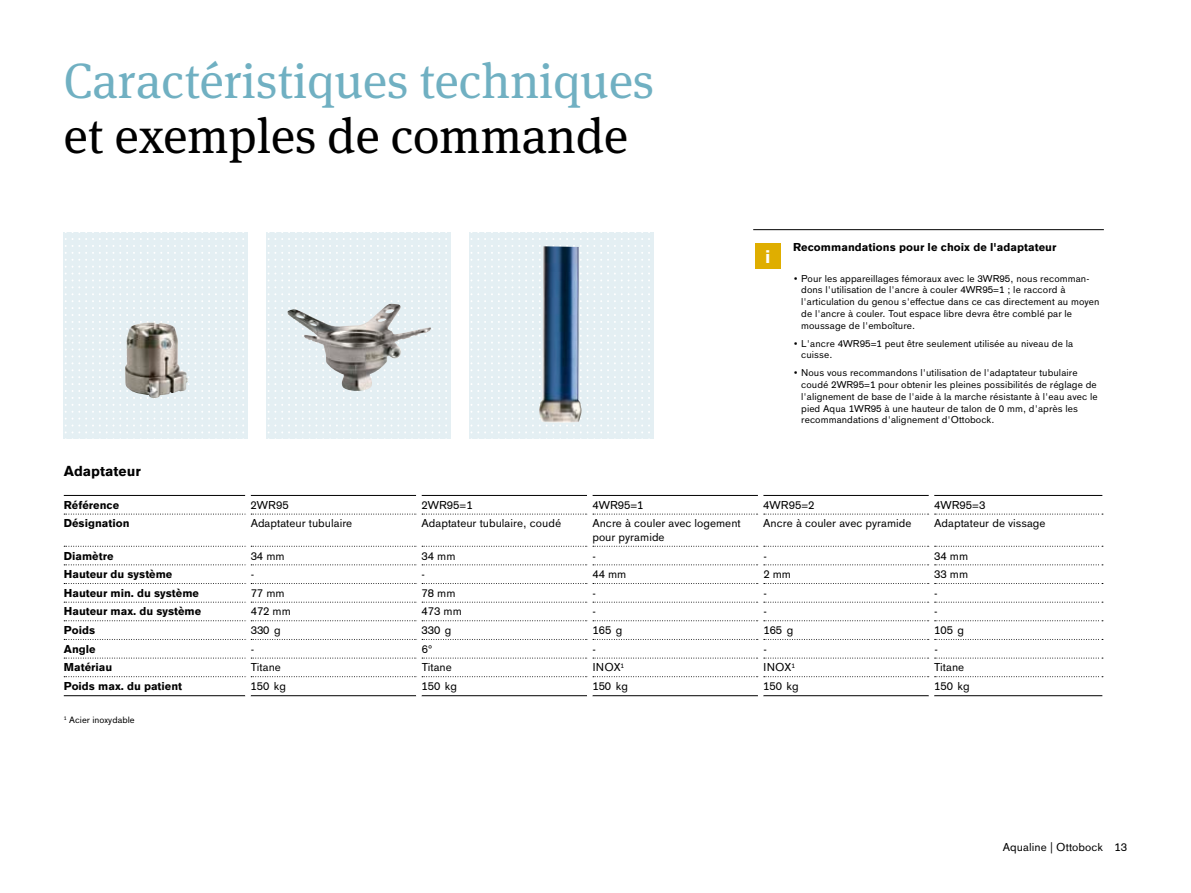
<style>
.page{position:relative;width:1191px;height:893px;background:#fff}
.page>*{position:absolute;margin:0;border:0;box-sizing:border-box;transform-origin:0 0}
.t1{font:49.5px "OBO Serif";color:#70b0c2}
.t2{font:49.5px "OBO Serif";color:#000}
.t3{font:700 18px "OBO Sans";color:#fff}
.t4{font:700 14.25px "OBO Sans";color:#000}
.t5{font:11.25px/13.5px "OBO Sans";color:#000}
.t6{font:700 11.25px "OBO Sans";color:#000}
.t7{font:9.75px/11.7px "OBO Sans";letter-spacing:.005em;color:#000}
.t8{font:9px "OBO Sans";color:#000}
</style>
<div class="page">
<div style="left:64px;top:233px;width:184px;height:206px;background:#e4eff3"></div>
<svg style="left:65px;top:238px;width:179px;height:201px"></svg>
<div style="left:267px;top:233px;width:184px;height:206px;background:#e4eff3"></div>
<svg style="left:268px;top:238px;width:179px;height:201px"></svg>
<div style="left:469px;top:233px;width:185px;height:206px;background:#e4eff3"></div>
<svg style="left:470px;top:238px;width:180px;height:201px"></svg>
<img style="left:287px;top:304px;width:144px;height:87px">
<img style="left:538px;top:246px;width:43px;height:177px">
<img style="left:125px;top:322px;width:63px;height:76px">
<hr style="left:753px;top:229px;width:350px;height:1px;background:#000">
<div style="left:755px;top:243px;width:25px;height:25px;background:#dfae00"></div>
<svg style="left:64px;top:514px;width:523px;height:1px"></svg>
<svg style="left:593px;top:514px;width:510px;height:1px"></svg>
<svg style="left:64px;top:546px;width:523px;height:1px"></svg>
<svg style="left:593px;top:546px;width:510px;height:1px"></svg>
<svg style="left:64px;top:564px;width:523px;height:1px"></svg>
<svg style="left:593px;top:564px;width:510px;height:1px"></svg>
<svg style="left:64px;top:583px;width:523px;height:1px"></svg>
<svg style="left:593px;top:583px;width:510px;height:1px"></svg>
<svg style="left:64px;top:602px;width:523px;height:1px"></svg>
<svg style="left:593px;top:602px;width:510px;height:1px"></svg>
<svg style="left:64px;top:620px;width:523px;height:1px"></svg>
<svg style="left:593px;top:620px;width:510px;height:1px"></svg>
<svg style="left:64px;top:639px;width:523px;height:1px"></svg>
<svg style="left:593px;top:639px;width:510px;height:1px"></svg>
<svg style="left:64px;top:658px;width:523px;height:1px"></svg>
<svg style="left:593px;top:658px;width:510px;height:1px"></svg>
<svg style="left:64px;top:676px;width:1039px;height:1px"></svg>
<hr style="left:64px;top:495px;width:181px;height:1px;background:#000">
<hr style="left:251px;top:495px;width:165px;height:1px;background:#000">
<hr style="left:421px;top:495px;width:166px;height:1px;background:#000">
<hr style="left:592px;top:495px;width:166px;height:1px;background:#000">
<hr style="left:763px;top:495px;width:165px;height:1px;background:#000">
<hr style="left:934px;top:495px;width:168px;height:1px;background:#000">
<hr style="left:64px;top:695px;width:181px;height:1px;background:#000">
<hr style="left:251px;top:695px;width:165px;height:1px;background:#000">
<hr style="left:421px;top:695px;width:166px;height:1px;background:#000">
<hr style="left:592px;top:695px;width:166px;height:1px;background:#000">
<hr style="left:763px;top:695px;width:165px;height:1px;background:#000">
<hr style="left:934px;top:695px;width:168px;height:1px;background:#000">
<div style="left:245px;top:514px;width:6px;height:32px;background:#fff"></div>
<div style="left:416px;top:514px;width:5px;height:32px;background:#fff"></div>
<div style="left:758px;top:514px;width:5px;height:32px;background:#fff"></div>
<div style="left:245px;top:546px;width:6px;height:19px;background:#fff"></div>
<div style="left:416px;top:546px;width:5px;height:19px;background:#fff"></div>
<div style="left:758px;top:546px;width:5px;height:19px;background:#fff"></div>
<div style="left:245px;top:583px;width:6px;height:19px;background:#fff"></div>
<div style="left:416px;top:583px;width:5px;height:19px;background:#fff"></div>
<div style="left:758px;top:583px;width:5px;height:19px;background:#fff"></div>
<div style="left:245px;top:602px;width:6px;height:19px;background:#fff"></div>
<div style="left:416px;top:602px;width:5px;height:19px;background:#fff"></div>
<div style="left:758px;top:602px;width:5px;height:19px;background:#fff"></div>
<div style="left:245px;top:639px;width:6px;height:19px;background:#fff"></div>
<div style="left:416px;top:639px;width:5px;height:19px;background:#fff"></div>
<div style="left:758px;top:639px;width:5px;height:19px;background:#fff"></div>
<div style="left:245px;top:658px;width:6px;height:19px;background:#fff"></div>
<div style="left:416px;top:658px;width:5px;height:19px;background:#fff"></div>
<div style="left:587px;top:658px;width:5px;height:19px;background:#fff"></div>
<div style="left:758px;top:658px;width:5px;height:19px;background:#fff"></div>
<div style="left:928px;top:514px;width:6px;height:32px;background:#fff"></div>
<div style="left:928px;top:546px;width:6px;height:19px;background:#fff"></div>
<div style="left:928px;top:583px;width:6px;height:19px;background:#fff"></div>
<div style="left:928px;top:602px;width:6px;height:19px;background:#fff"></div>
<div style="left:928px;top:639px;width:6px;height:19px;background:#fff"></div>
<div style="left:928px;top:658px;width:6px;height:19px;background:#fff"></div>
<h1 class="t1" style="left:64px;top:52px;width:592px">Caractéristiques techniques</h1>
<h1 class="t2" style="left:64px;top:107px;width:566px">et exemples de commande</h1>
<h2 class="t3" style="left:765px;top:246px;width:7px">i</h2>
<p class="t6" style="left:793px;top:241px;width:265px">Recommandations pour le choix de l'adaptateur</p>
<p class="t7" style="left:801px;top:273px;width:300px;text-indent:-7px">• Pour les appareillages fémoraux avec le 3WR95, nous recomman&shy;dons l'utilisation de l'ancre à couler 4WR95=1 ; le raccord à l'articulation du genou s'effectue dans ce cas directement au moyen de l'ancre à couler. Tout espace libre devra être comblé par le moussage de l'emboîture.</p>
<p class="t7" style="left:801px;top:337px;width:273px;text-indent:-7px">• L'ancre 4WR95=1 peut être seulement utilisée au niveau de la cuisse.</p>
<p class="t7" style="left:801px;top:367px;width:298px;text-indent:-7px">• Nous vous recommandons l'utilisation de l'adaptateur tubulaire coudé 2WR95=1 pour obtenir les pleines possibilités de réglage de l'alignement de base de l'aide à la marche résistante à l'eau avec le pied Aqua 1WR95 à une hauteur de talon de 0 mm, d'après les recommandations d'alignement d'Ottobock.</p>
<h3 class="t4" style="left:64px;top:463px;width:78px">Adaptateur</h3>
<p class="t6" style="left:64px;top:498px;width:57px">Référence</p>
<p class="t5" style="left:251px;top:498px;width:39px">2WR95</p>
<p class="t5" style="left:421px;top:498px;width:53px">2WR95=1</p>
<p class="t5" style="left:592px;top:498px;width:53px">4WR95=1</p>
<p class="t5" style="left:763px;top:498px;width:53px">4WR95=2</p>
<p class="t5" style="left:934px;top:498px;width:53px">4WR95=3</p>
<p class="t6" style="left:64px;top:517px;width:67px">Désignation</p>
<p class="t5" style="left:251px;top:517px;width:103px">Adaptateur tubulaire</p>
<p class="t5" style="left:421px;top:517px;width:141px">Adaptateur tubulaire, coudé</p>
<p class="t5" style="left:592px;top:517px;width:150px">Ancre à couler avec logement pour pyramide</p>
<p class="t5" style="left:763px;top:517px;width:150px">Ancre à couler avec pyramide</p>
<p class="t5" style="left:934px;top:517px;width:113px">Adaptateur de vissage</p>
<p class="t6" style="left:64px;top:549px;width:51px">Diamètre</p>
<p class="t5" style="left:251px;top:549px;width:35px">34 mm</p>
<p class="t5" style="left:421px;top:549px;width:35px">34 mm</p>
<p class="t5" style="left:592px;top:549px;width:5px">-</p>
<p class="t5" style="left:763px;top:549px;width:5px">-</p>
<p class="t5" style="left:934px;top:549px;width:35px">34 mm</p>
<p class="t6" style="left:64px;top:568px;width:110px">Hauteur du système</p>
<p class="t5" style="left:251px;top:568px;width:5px">-</p>
<p class="t5" style="left:421px;top:568px;width:5px">-</p>
<p class="t5" style="left:592px;top:568px;width:35px">44 mm</p>
<p class="t5" style="left:763px;top:568px;width:29px">2 mm</p>
<p class="t5" style="left:934px;top:568px;width:35px">33 mm</p>
<p class="t6" style="left:64px;top:586px;width:137px">Hauteur min. du système</p>
<p class="t5" style="left:251px;top:586px;width:35px">77 mm</p>
<p class="t5" style="left:421px;top:586px;width:35px">78 mm</p>
<p class="t5" style="left:592px;top:586px;width:5px">-</p>
<p class="t5" style="left:763px;top:586px;width:5px">-</p>
<p class="t5" style="left:934px;top:586px;width:5px">-</p>
<p class="t6" style="left:64px;top:605px;width:139px">Hauteur max. du système</p>
<p class="t5" style="left:251px;top:605px;width:42px">472 mm</p>
<p class="t5" style="left:421px;top:605px;width:42px">473 mm</p>
<p class="t5" style="left:592px;top:605px;width:5px">-</p>
<p class="t5" style="left:763px;top:605px;width:5px">-</p>
<p class="t5" style="left:934px;top:605px;width:5px">-</p>
<p class="t6" style="left:64px;top:624px;width:33px">Poids</p>
<p class="t5" style="left:251px;top:623px;width:31px">330 g</p>
<p class="t5" style="left:422px;top:623px;width:31px">330 g</p>
<p class="t5" style="left:592px;top:623px;width:31px">165 g</p>
<p class="t5" style="left:763px;top:623px;width:31px">165 g</p>
<p class="t5" style="left:934px;top:623px;width:31px">105 g</p>
<p class="t6" style="left:64px;top:642px;width:33px">Angle</p>
<p class="t5" style="left:251px;top:642px;width:5px">-</p>
<p class="t5" style="left:422px;top:642px;width:13px">6°</p>
<p class="t5" style="left:592px;top:642px;width:5px">-</p>
<p class="t5" style="left:763px;top:642px;width:5px">-</p>
<p class="t5" style="left:934px;top:642px;width:5px">-</p>
<p class="t6" style="left:64px;top:661px;width:50px">Matériau</p>
<p class="t5" style="left:251px;top:661px;width:32px">Titane</p>
<p class="t5" style="left:422px;top:661px;width:32px">Titane</p>
<p class="t5" style="left:592px;top:661px;width:33px">Inox<sup>1</sup></p>
<p class="t5" style="left:763px;top:661px;width:33px">Inox<sup>1</sup></p>
<p class="t5" style="left:934px;top:661px;width:32px">Titane</p>
<p class="t6" style="left:64px;top:680px;width:120px">Poids max. du patient</p>
<p class="t5" style="left:251px;top:679px;width:37px">150 kg</p>
<p class="t5" style="left:421px;top:679px;width:37px">150 kg</p>
<p class="t5" style="left:592px;top:679px;width:37px">150 kg</p>
<p class="t5" style="left:763px;top:679px;width:37px">150 kg</p>
<p class="t5" style="left:934px;top:679px;width:37px">150 kg</p>
<p class="t8" style="left:64px;top:715px;width:72px"><sup>1</sup> Acier inoxydable</p>
<p class="t5" style="left:1002px;top:841px;width:126px">Aqualine | Ottobock 13</p>
</div>
